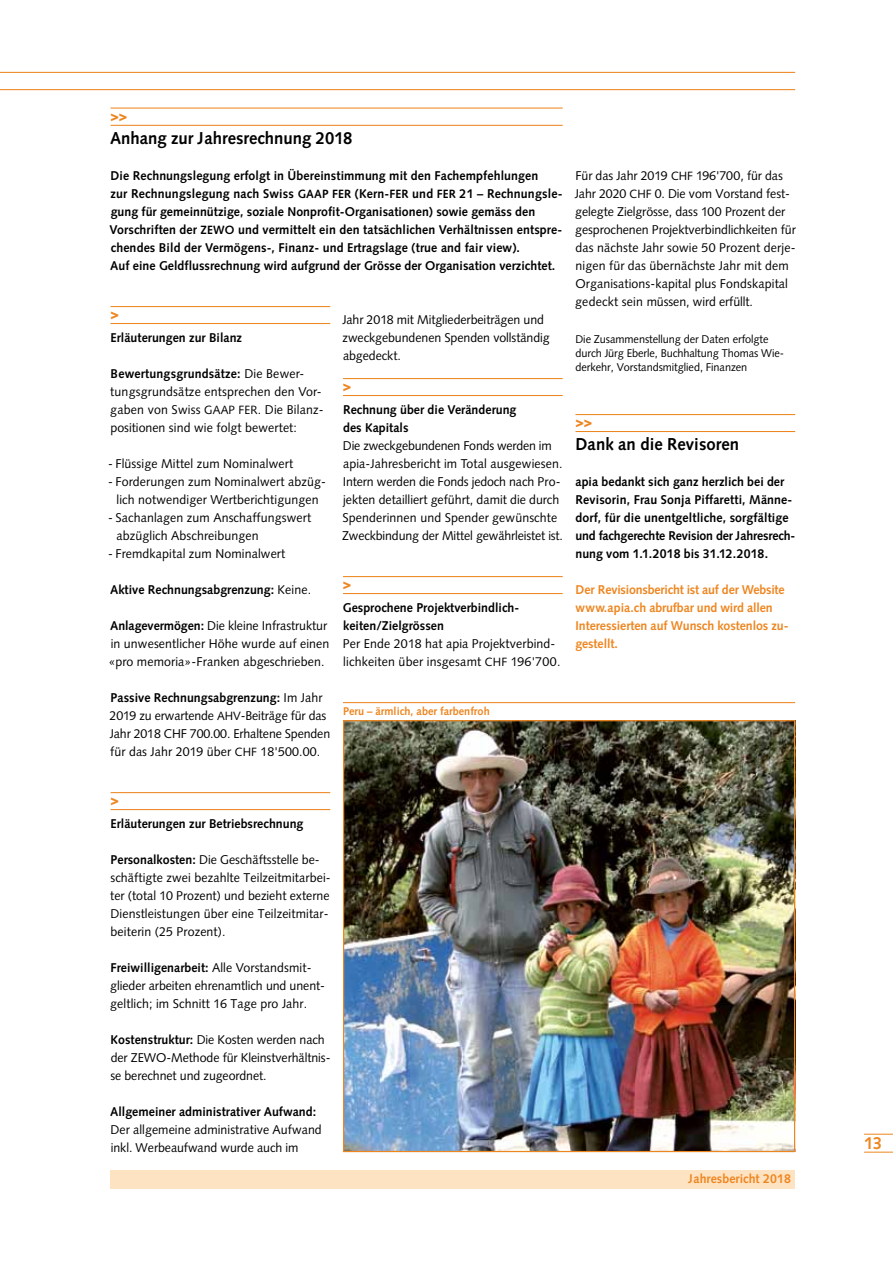
<style>
.page{position:relative;width:893px;height:1263px;background:#fff}
.page>*{position:absolute;margin:0;border:0;box-sizing:border-box;transform-origin:0 0}
.t1{font:700 17.25px "Syntax";color:#000}
.t2{font:700 17.25px "Syntax";color:#ee8620}
.t3{font:900 14.25px "Syntax";color:#ee8620}
.t4{font:12.75px/18px "Syntax";letter-spacing:.005em;color:#000}
.t5{font:700 12.75px/18px "Syntax";color:#000}
.t6{font:700 12.75px/18px "Syntax";letter-spacing:-.01em;color:#ee8620}
.t7{font:11.25px/14.2px "Syntax";letter-spacing:-.005em;color:#000}
.t8{font:700 11.25px "Syntax";color:#ee8620}
.s1{font-size:12px}
.s2{font-weight:700}
.s3{font-weight:400}
</style>
<div class="page">
<hr style="left:0;top:89px;width:795px;height:1px;background:#ee8620">
<hr style="left:0;top:72px;width:795px;height:1px;background:#ee8620">
<hr style="left:111px;top:125px;width:452px;height:1px;background:#ee8620">
<hr style="left:111px;top:108px;width:452px;height:1px;background:#ee8620">
<svg style="left:864px;top:1134px;width:29px;height:1px"></svg>
<svg style="left:864px;top:1152px;width:29px;height:1px"></svg>
<div style="left:111px;top:1170px;width:684px;height:18px;background:#fee3c3"></div>
<hr style="left:111px;top:809px;width:219px;height:1px;background:#ee8620">
<hr style="left:111px;top:792px;width:219px;height:1px;background:#ee8620">
<hr style="left:111px;top:323px;width:219px;height:1px;background:#ee8620">
<hr style="left:111px;top:306px;width:219px;height:1px;background:#ee8620">
<hr style="left:343px;top:395px;width:220px;height:1px;background:#ee8620">
<hr style="left:343px;top:378px;width:220px;height:1px;background:#ee8620">
<hr style="left:343px;top:593px;width:220px;height:1px;background:#ee8620">
<hr style="left:343px;top:576px;width:220px;height:1px;background:#ee8620">
<hr style="left:575px;top:431px;width:220px;height:1px;background:#ee8620">
<hr style="left:575px;top:414px;width:220px;height:1px;background:#ee8620">
<hr style="left:343px;top:702px;width:452px;height:1px;background:#ee8620">
<img style="left:345px;top:722px;width:448px;height:428px">
<p class="t3" style="left:110px;top:107px;width:18px">&gt;&gt;</p>
<h1 class="t1" style="left:110px;top:128px;width:244px">Anhang zur Jahresrechnung 2018</h1>
<p class="t5" style="left:109px;top:167px;width:455px">Die Rechnungslegung erfolgt in Übereinstimmung mit den Fachempfehlungen<br>zur Rechnungslegung nach Swiss <span class="s1">GAAP FER</span> (Kern-<span class="s1">FER</span> und <span class="s1">FER</span> 21 – Rechnungsle&shy;gung für gemeinnützige, soziale Nonprofit-Organisationen) sowie gemäss den Vorschriften der <span class="s1">ZEWO</span> und vermittelt ein den tatsächlichen Verhältnissen entspre&shy;chendes Bild der Vermögens-, Finanz- und Ertragslage (true and fair view).<br>Auf eine Geldflussrechnung wird aufgrund der Grösse der Organisation verzichtet.</p>
<p class="t3" style="left:110px;top:305px;width:10px">&gt;</p>
<p class="t5" style="left:111px;top:329px;width:133px">Erläuterungen zur Bilanz</p>
<p class="t4" style="left:110px;top:365px;width:215px"><span class="s2">Bewertungsgrundsätze:</span> Die Bewer&shy;tungsgrundsätze entsprechen den Vor&shy;gaben von Swiss <span class="s1">GAAP FER</span>. Die Bilanz&shy;positionen sind wie folgt bewertet:</p>
<p class="t4" style="left:108px;top:455px;width:187px">- Flüssige Mittel zum Nominalwert</p>
<p class="t4" style="left:108px;top:473px;width:219px;text-align:center">- Forderungen zum Nominalwert abzüg&shy;lich notwendiger Wertberichtigungen</p>
<p class="t4" style="left:117px;top:509px;width:196px;text-indent:-8px">- Sachanlagen zum Anschaffungswert abzüglich Abschreibungen</p>
<p class="t4" style="left:108px;top:545px;width:179px">- Fremdkapital zum Nominalwert</p>
<p class="t5" style="left:110px;top:581px;width:203px">Aktive Rechnungsabgrenzung: <span class="s3">Keine.</span></p>
<p class="t4" style="left:108px;top:617px;width:222px"><span class="s2">Anlagevermögen:</span> Die kleine Infrastruktur in unwesentlicher Höhe wurde auf einen «pro memoria»-Franken abgeschrieben.</p>
<p class="t4" style="left:110px;top:689px;width:222px"><span class="s2">Passive Rechnungsabgrenzung:</span> Im Jahr 2019 zu erwartende <span class="s1">AHV</span>-Beiträge für das Jahr 2018 CHF 700.00. Erhaltene Spenden für das Jahr 2019 über <span class="s1">CHF</span> 18'500.00.</p>
<p class="t4" style="left:342px;top:311px;width:209px">Jahr 2018 mit Mitgliederbeiträgen und zweckgebundenen Spenden vollständig abgedeckt.</p>
<p class="t3" style="left:343px;top:377px;width:10px">&gt;</p>
<p class="t5" style="left:343px;top:401px;width:175px">Rechnung über die Veränderung des Kapitals</p>
<p class="t4" style="left:342px;top:437px;width:222px">Die zweckgebundenen Fonds werden im apia-Jahresbericht im Total ausgewiesen.<br>Intern werden die Fonds jedoch nach Pro&shy;jekten detailliert geführt, damit die durch Spenderinnen und Spender gewünschte Zweckbindung der Mittel gewährleistet ist.</p>
<p class="t3" style="left:343px;top:575px;width:10px">&gt;</p>
<p class="t5" style="left:343px;top:599px;width:178px">Gesprochene Projektverbindlich&shy;keiten/Zielgrössen</p>
<p class="t4" style="left:343px;top:635px;width:219px">Per Ende 2018 hat apia Projektverbind&shy;lichkeiten über insgesamt <span class="s1">CHF</span> 196'700.</p>
<p class="t8" style="left:343px;top:704px;width:148px">Peru – ärmlich, aber farbenfroh</p>
<p class="t4" style="left:575px;top:167px;width:222px">Für das Jahr 2019 <span class="s1">CHF</span> 196'700, für das Jahr 2020 <span class="s1">CHF</span> 0. Die vom Vorstand fest&shy;gelegte Zielgrösse, dass 100 Prozent der gesprochenen Projektverbindlichkeiten für das nächste Jahr sowie 50 Prozent derje&shy;nigen für das übernächste Jahr mit dem Organisations-kapital plus Fondskapital gedeckt sein müssen, wird erfüllt.</p>
<p class="t7" style="left:575px;top:332px;width:210px">Die Zusammenstellung der Daten erfolgte durch Jürg Eberle, Buchhaltung Thomas Wie&shy;derkehr, Vorstandsmitglied, Finanzen</p>
<p class="t3" style="left:575px;top:413px;width:18px">&gt;&gt;</p>
<h1 class="t1" style="left:575px;top:434px;width:165px">Dank an die Revisoren</h1>
<p class="t5" style="left:575px;top:473px;width:221px">apia bedankt sich ganz herzlich bei der Revisorin, Frau Sonja Piffaretti, Männe&shy;dorf, für die unentgeltliche, sorgfältige und fachgerechte Revision der Jahresrech&shy;nung vom 1.1.2018 bis 31.12.2018.</p>
<p class="t6" style="left:575px;top:581px;width:215px">Der Revisionsbericht ist auf der Website www.apia.ch abrufbar und wird allen<br>Interessierten auf Wunsch kostenlos zu&shy;gestellt.</p>
<p class="t3" style="left:110px;top:791px;width:10px">&gt;</p>
<p class="t5" style="left:111px;top:815px;width:194px">Erläuterungen zur Betriebsrechnung</p>
<p class="t4" style="left:110px;top:851px;width:222px"><span class="s2">Personalkosten:</span> Die Geschäftsstelle be&shy;schäftigte zwei bezahlte Teilzeitmitarbei&shy;ter (total 10 Prozent) und bezieht externe Dienstleistungen über eine Teilzeitmitar&shy;beiterin (25 Prozent).</p>
<p class="t4" style="left:110px;top:959px;width:216px"><span class="s2">Freiwilligenarbeit:</span> Alle Vorstandsmit&shy;glieder arbeiten ehrenamtlich und unent&shy;geltlich; im Schnitt 16 Tage pro Jahr.</p>
<p class="t4" style="left:110px;top:1031px;width:222px"><span class="s2">Kostenstruktur:</span> Die Kosten werden nach der ZEWO-Methode für Kleinstverhältnis&shy;se berechnet und zugeordnet.</p>
<p class="t5" style="left:110px;top:1103px;width:207px">Allgemeiner administrativer Aufwand:</p>
<p class="t4" style="left:111px;top:1121px;width:213px">Der allgemeine administrative Aufwand inkl. Werbeaufwand wurde auch im</p>
<p class="t6" style="left:689px;top:1169px;width:104px">Jahresbericht 2018</p>
<h1 class="t2" style="left:864px;top:1133px;width:19px">13</h1>
</div>
